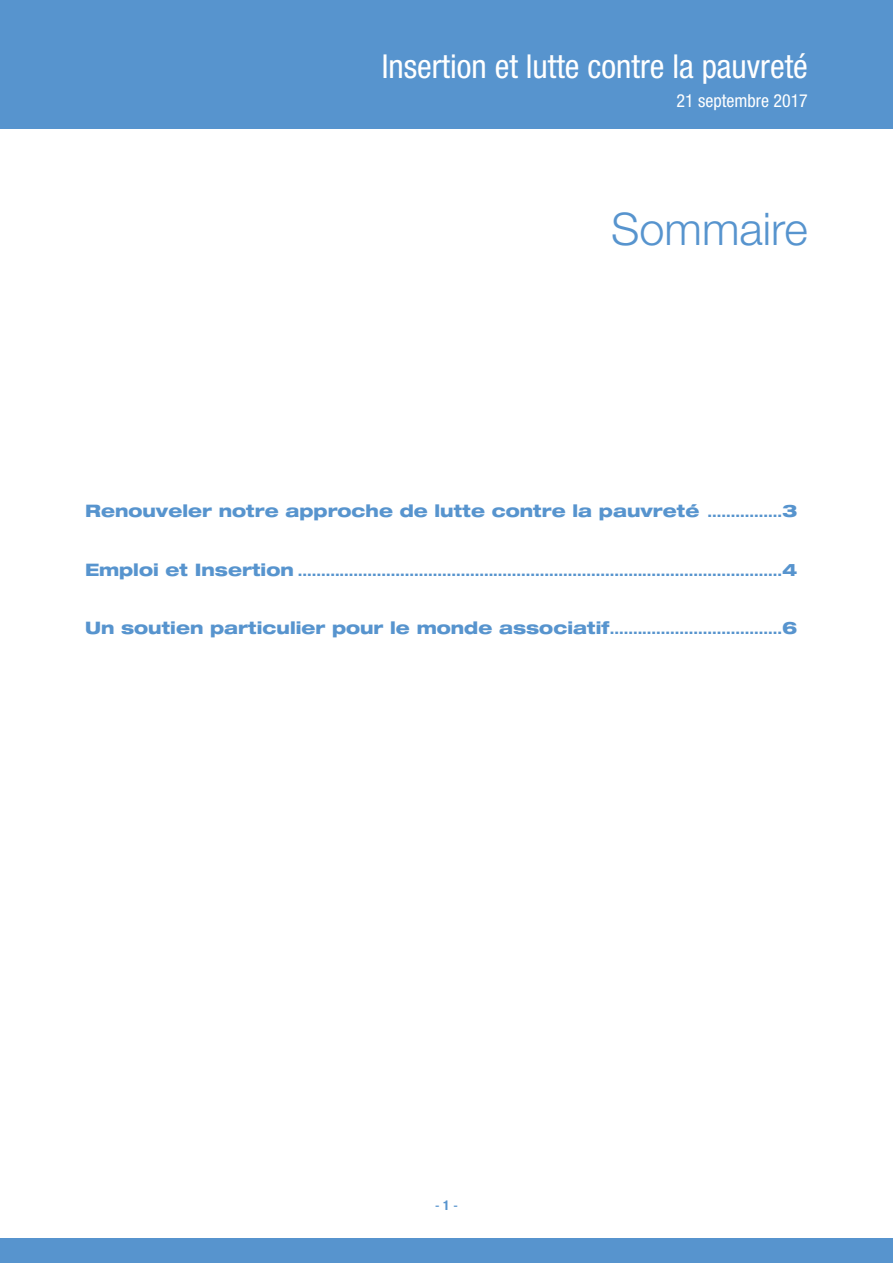
<style>
.page{position:relative;width:893px;height:1263px;background:#fff}
.page>*{position:absolute;margin:0;border:0;box-sizing:border-box;transform-origin:0 0}
.t1{font:300 45px "Helvetica Neue LT Pro";color:#5794ce}
.t2{font:condensed 33px "Helvetica Neue LT Pro";color:#fff}
.t3{font:condensed 18px "Helvetica Neue LT Pro";color:#fff}
.t4{font:800 expanded 17.25px "Helvetica Neue LT Pro";color:#5794ce}
.t5{font:13.5px "Helvetica";color:#5794ce}
.t6{font:800 expanded 12px "Helvetica Neue LT Pro";color:#5794ce}
.s1{font-size:12px}
.s2{font-size:17.25px}
.s3{font-family:"Helvetica Neue";font-weight:700;font-stretch:condensed}
</style>
<div class="page">
<div style="left:0;top:0;width:893px;height:128px;background:#5794ce"></div>
<div style="left:0;top:1239px;width:893px;height:24px;background:#5794ce"></div>
<h2 class="t2" style="left:382px;top:54px;width:428px">Insertion et lutte contre la pauvreté</h2>
<p class="t3" style="left:676px;top:94px;width:133px">21 septembre 2017</p>
<h1 class="t1" style="left:611px;top:213px;width:198px">Sommaire</h1>
<p class="t4" style="left:85px;top:504px;width:714px">Renouveler notre approche de lutte contre la pauvreté <span class="s1">................</span>3</p>
<p class="t6" style="left:85px;top:567px;width:714px"><span class="s2">Emploi et Insertion</span> ........................................................................................................<span class="s2">4</span></p>
<p class="t4" style="left:85px;top:621px;width:714px">Un soutien particulier pour le monde associatif<span class="s1">.....................................</span>6</p>
<p class="t5" style="left:435px;top:1197px;width:24px">-<span class="s3">1</span>-</p>
</div>
